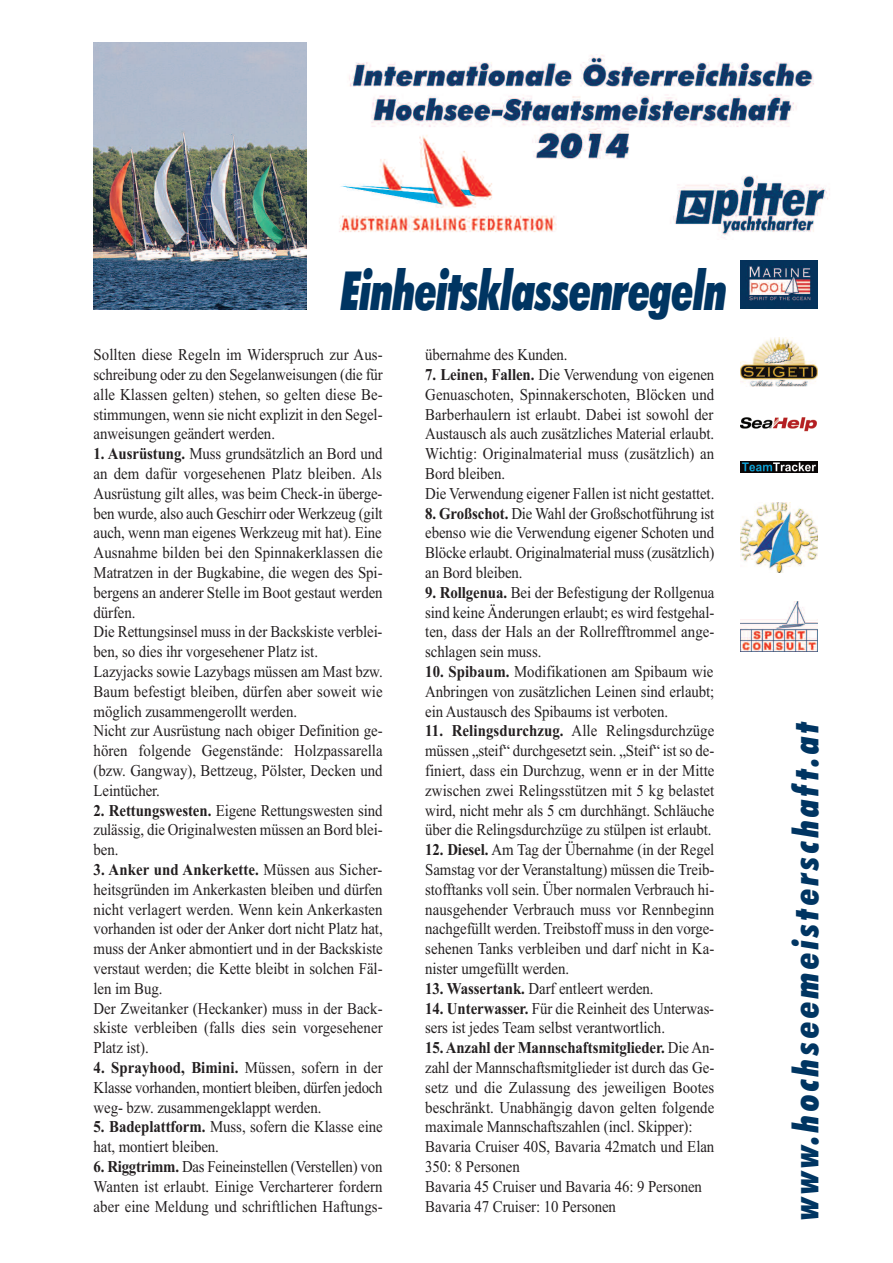
<style>
.page{position:relative;width:893px;height:1263px;background:#fff}
.page>*{position:absolute;margin:0;border:0;box-sizing:border-box;transform-origin:0 0}
.t1{font:italic 900 condensed 54px "Futura BT";letter-spacing:-.015em;color:#003562;scale:.85 1}
.t2{font:italic 900 condensed 34.5px "Futura BT";letter-spacing:.1em;color:#003562}
.t3{font:16.5px/19.8px "Times New Roman";letter-spacing:-.005em;color:#231f20;text-align:justify;scale:.9 1}
.s1{font-weight:700}
</style>
<div class="page">
<img style="left:339px;top:55px;width:491px;height:184px">
<img style="left:741px;top:260px;width:76px;height:49px">
<img style="left:741px;top:337px;width:76px;height:49px">
<img style="left:741px;top:417px;width:76px;height:14px">
<svg style="left:771px;top:502px;width:20px;height:71px"></svg>
<img style="left:741px;top:503px;width:76px;height:69px">
<img style="left:741px;top:601px;width:76px;height:50px">
<img style="left:741px;top:461px;width:76px;height:12px">
<img style="left:94px;top:43px;width:212px;height:266px">
<h1 class="t1" style="left:341px;top:259px;width:456px">Einheitsklassenregeln</h1>
<p class="t3" style="left:94px;top:345px;width:323px">Sollten diese Regeln im Widerspruch zur Aus&shy;schreibung oder zu den Segelanweisungen (die für alle Klassen gelten) stehen, so gelten diese Be&shy;stimmungen, wenn sie nicht explizit in den Segel&shy;anweisungen geändert werden.</p>
<p class="t3" style="left:94px;top:444px;width:323px;text-align:left"><span class="s1">1. Ausrüstung.</span> Muss grundsätzlich an Bord und an dem dafür vorgesehenen Platz bleiben. Als Ausrüstung gilt alles, was beim Check-in überge&shy;ben wurde, also auch Geschirr oder Werkzeug (gilt auch, wenn man eigenes Werkzeug mit hat). Eine Ausnahme bilden bei den Spinnakerklassen die Matratzen in der Bugkabine, die wegen des Spi&shy;bergens an anderer Stelle im Boot gestaut werden dürfen.<br>Die Rettungsinsel muss in der Backskiste verblei&shy;ben, so dies ihr vorgesehener Platz ist.<br>Lazyjacks sowie Lazybags müssen am Mast bzw.<br>Baum befestigt bleiben, dürfen aber soweit wie möglich zusammengerollt werden.<br>Nicht zur Ausrüstung nach obiger Definition ge&shy;hören folgende Gegenstände: Holzpassarella (bzw. Gangway), Bettzeug, Pölster, Decken und Leintücher.</p>
<p class="t3" style="left:94px;top:800px;width:323px"><span class="s1">2. Rettungswesten.</span> Eigene Rettungswesten sind zulässig, die Originalwesten müssen an Bord blei&shy;ben.</p>
<p class="t3" style="left:94px;top:859px;width:323px;text-align:left"><span class="s1">3. Anker und Ankerkette.</span> Müssen aus Sicher&shy;heitsgründen im Ankerkasten bleiben und dürfen nicht verlagert werden. Wenn kein Ankerkasten vorhanden ist oder der Anker dort nicht Platz hat, muss der Anker abmontiert und in der Backskiste verstaut werden; die Kette bleibt in solchen Fäl&shy;len im Bug.<br>Der Zweitanker (Heckanker) muss in der Back&shy;skiste verbleiben (falls dies sein vorgesehener Platz ist).</p>
<p class="t3" style="left:94px;top:1057px;width:323px"><span class="s1">4. Sprayhood, Bimini.</span> Müssen, sofern in der Klasse vorhanden, montiert bleiben, dürfen jedoch weg- bzw. zusammengeklappt werden.</p>
<p class="t3" style="left:94px;top:1117px;width:323px"><span class="s1">5. Badeplattform.</span> Muss, sofern die Klasse eine hat, montiert bleiben.</p>
<p class="t3" style="left:94px;top:1156px;width:323px"><span class="s1">6. Riggtrimm.</span> Das Feineinstellen (Verstellen) von Wanten ist erlaubt. Einige Vercharterer fordern aber eine Meldung und schriftlichen Haftungs-</p>
<p class="t3" style="left:425px;top:345px;width:160px">übernahme des Kunden.</p>
<p class="t3" style="left:425px;top:364px;width:323px;text-align:left"><span class="s1">7. Leinen, Fallen.</span> Die Verwendung von eigenen Genuaschoten, Spinnakerschoten, Blöcken und Barberhaulern ist erlaubt. Dabei ist sowohl der Austausch als auch zusätzliches Material erlaubt.<br>Wichtig: Originalmaterial muss (zusätzlich) an Bord bleiben.<br>Die Verwendung eigener Fallen ist nicht gestattet.</p>
<p class="t3" style="left:425px;top:503px;width:323px"><span class="s1">8. Großschot.</span> Die Wahl der Großschotführung ist ebenso wie die Verwendung eigener Schoten und Blöcke erlaubt. Originalmaterial muss (zusätzlich) an Bord bleiben.</p>
<p class="t3" style="left:425px;top:582px;width:323px"><span class="s1">9. Rollgenua.</span> Bei der Befestigung der Rollgenua sind keine Änderungen erlaubt; es wird festgehal&shy;ten, dass der Hals an der Rollrefftrommel ange&shy;schlagen sein muss.</p>
<p class="t3" style="left:425px;top:661px;width:323px"><span class="s1">10. Spibaum.</span> Modifikationen am Spibaum wie Anbringen von zusätzlichen Leinen sind erlaubt; ein Austausch des Spibaums ist verboten.</p>
<p class="t3" style="left:425px;top:721px;width:323px"><span class="s1">11. Relingsdurchzug.</span> Alle Relingsdurchzüge müssen „steif“ durchgesetzt sein. „Steif“ ist so de&shy;finiert, dass ein Durchzug, wenn er in der Mitte zwischen zwei Relingsstützen mit 5 kg belastet wird, nicht mehr als 5 cm durchhängt. Schläuche über die Relingsdurchzüge zu stülpen ist erlaubt.</p>
<p class="t3" style="left:425px;top:840px;width:323px"><span class="s1">12. Diesel.</span> Am Tag der Übernahme (in der Regel Samstag vor der Veranstaltung) müssen die Treib&shy;stofftanks voll sein. Über normalen Verbrauch hi&shy;nausgehender Verbrauch muss vor Rennbeginn nachgefüllt werden. Treibstoff muss in den vorge&shy;sehenen Tanks verbleiben und darf nicht in Ka&shy;nister umgefüllt werden.</p>
<p class="t3" style="left:425px;top:978px;width:255px"><span class="s1">13. Wassertank.</span> Darf entleert werden.</p>
<p class="t3" style="left:425px;top:998px;width:322px"><span class="s1">14. Unterwasser.</span> Für die Reinheit des Unterwas&shy;sers ist jedes Team selbst verantwortlich.</p>
<p class="t3" style="left:425px;top:1038px;width:323px;text-align:left"><span class="s1">15. Anzahl der Mannschaftsmitglieder.</span> Die An&shy;zahl der Mannschaftsmitglieder ist durch das Ge&shy;setz und die Zulassung des jeweiligen Bootes beschränkt. Unabhängig davon gelten folgende maximale Mannschaftszahlen (incl. Skipper):<br>Bavaria Cruiser 40S, Bavaria 42match und Elan 350: 8 Personen<br>Bavaria 45 Cruiser und Bavaria 46: 9 Personen Bavaria 47 Cruiser: 10 Personen</p>
<h2 class="t2" style="left:786px;top:1220px;width:500px;rotate:-90deg">www.hochseemeisterschaft.at</h2>
</div>
